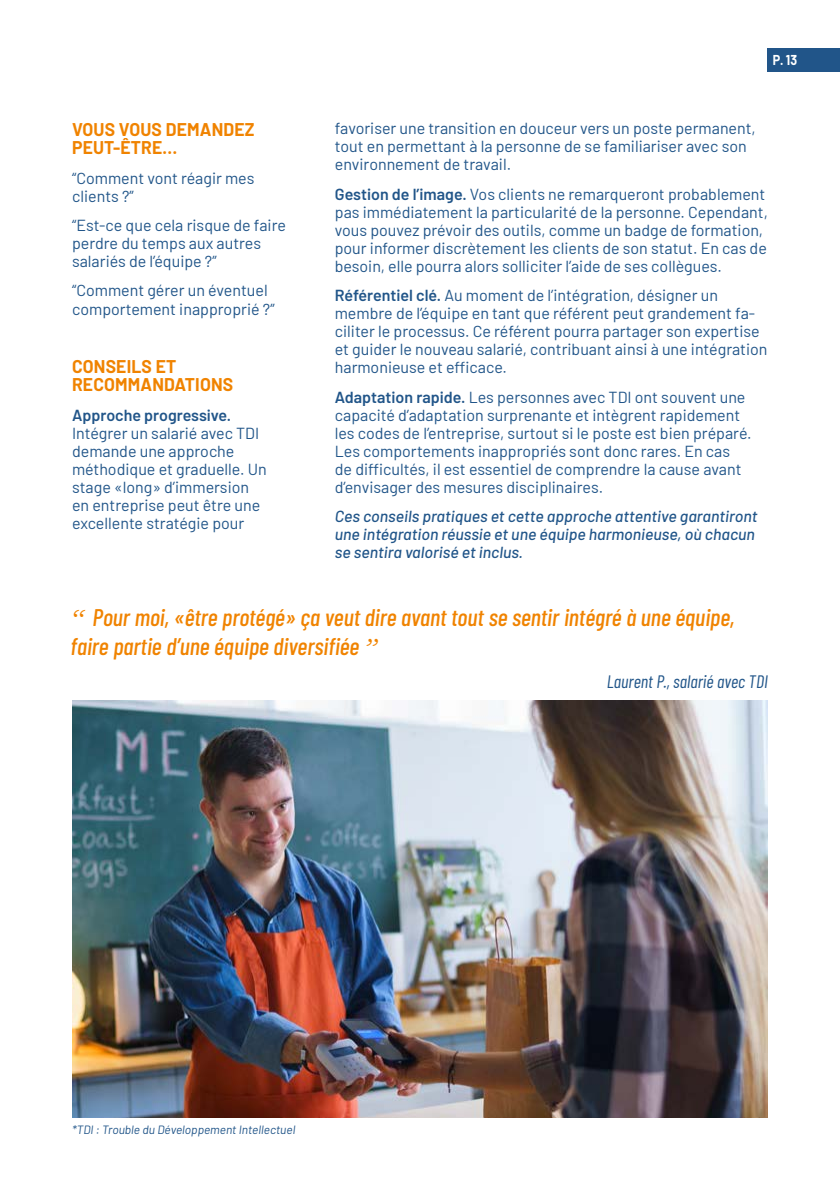
<style>
.page{position:relative;width:840px;height:1191px;background:#fff}
.page>*{position:absolute;margin:0;border:0;box-sizing:border-box;transform-origin:0 0}
.t1{font:italic 500 24px/28.8px "Barlow Condensed";color:#f08300}
.t2{font:700 18px/18px "Barlow";letter-spacing:.01em;color:#f08300}
.t3{font:italic 18px "Barlow Condensed";color:#215589}
.t4{font:16px/18px "Barlow";color:#215589}
.t5{font:italic 500 16px/18px "Barlow";color:#215589}
.t6{font:600 16px "Barlow";color:#215589}
.t7{font:700 14px "Barlow";color:#fff;scale:.89 1}
.t8{font:italic 12px "Barlow";color:#215589}
.s1{font-weight:600}
.s2{font-family:"Baskerville";font-weight:600}
</style>
<div class="page">
<img style="left:72px;top:700px;width:695px;height:417px">
<div style="left:767px;top:48px;width:72px;height:24px;background:#215589"></div>
<p class="t2" style="left:72px;top:119px;width:184px">VOUS VOUS DEMANDEZ<br>PEUT-ÊTRE…</p>
<p class="t4" style="left:72px;top:168px;width:184px">“Comment vont réagir mes clients ?”</p>
<p class="t4" style="left:72px;top:215px;width:215px">“Est-ce que cela risque de faire perdre du temps aux autres salariés de l’équipe ?”</p>
<p class="t4" style="left:72px;top:280px;width:204px">“Comment gérer un éventuel comportement inapproprié ?”</p>
<p class="t2" style="left:72px;top:356px;width:162px">CONSEILS ET<br>RECOMMANDATIONS</p>
<p class="t6" style="left:72px;top:403px;width:161px">Approche progressive.</p>
<p class="t4" style="left:72px;top:422px;width:196px">Intégrer un salarié avec TDI demande une approche méthodique et graduelle. Un stage «long» d’immersion en entreprise peut être une excellente stratégie pour</p>
<p class="t7" style="left:772px;top:50px;width:29px">P. 13</p>
<p class="t4" style="left:334px;top:118px;width:422px">favoriser une transition en douceur vers un poste permanent, tout en permettant à la personne de se familiariser avec son environnement de travail.</p>
<p class="t4" style="left:334px;top:184px;width:434px"><span class="s1">Gestion de l’image.</span> Vos clients ne remarqueront probablement pas immédiatement la particularité de la personne. Cependant, vous pouvez prévoir des outils, comme un badge de formation, pour informer discrètement les clients de son statut. En cas de besoin, elle pourra alors solliciter l’aide de ses collègues.</p>
<p class="t4" style="left:334px;top:285px;width:434px"><span class="s1">Référentiel clé.</span> Au moment de l’intégration, désigner un membre de l’équipe en tant que référent peut grandement fa&shy;ciliter le processus. Ce référent pourra partager son expertise et guider le nouveau salarié, contribuant ainsi à une intégration harmonieuse et efficace.</p>
<p class="t4" style="left:334px;top:386px;width:418px"><span class="s1">Adaptation rapide.</span> Les personnes avec TDI ont souvent une capacité d’adaptation surprenante et intègrent rapidement les codes de l’entreprise, surtout si le poste est bien préparé.<br>Les comportements inappropriés sont donc rares. En cas<br>de difficultés, il est essentiel de comprendre la cause avant d’envisager des mesures disciplinaires.</p>
<p class="t5" style="left:334px;top:506px;width:424px">Ces conseils pratiques et cette approche attentive garantiront une intégration réussie et une équipe harmonieuse, où chacun se sentira valorisé et inclus.</p>
<h1 class="t1" style="left:71px;top:601px;width:665px"><span class="s2">“</span> Pour moi, «être protégé» ça veut dire avant tout se sentir intégré à une équipe, faire partie d’une équipe diversifiée <span class="s2">”</span></h1>
<p class="t3" style="left:606px;top:668px;width:162px">Laurent P., salarié avec TDI</p>
<p class="t8" style="left:72px;top:1120px;width:225px">*TDI : Trouble du Développement Intellectuel</p>
</div>
